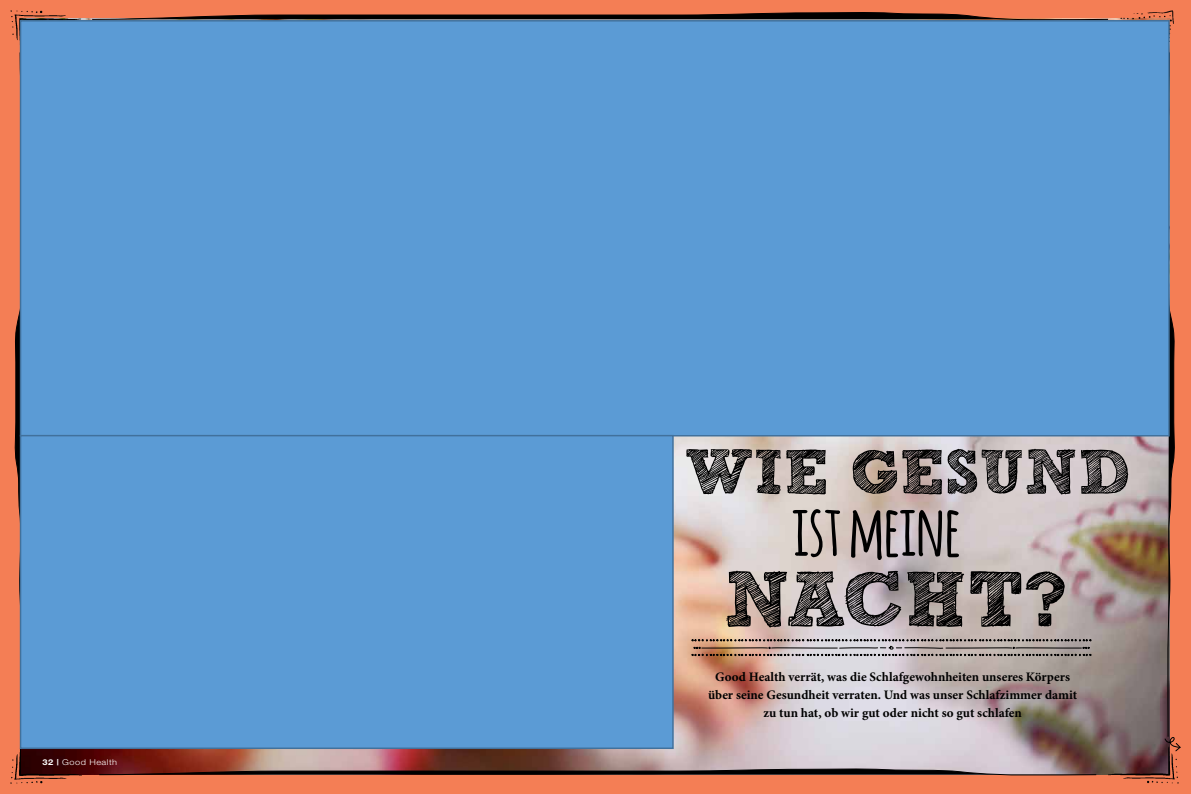
<style>
.page{position:relative;width:1191px;height:794px;background:#f47e55}
.page>*{position:absolute;margin:0;border:0;box-sizing:border-box;transform-origin:0 0}
.t1{font:700 78px "Sketch Block";letter-spacing:-.03em;color:#000}
.t2{font:700 70px "Amatic";color:#000}
.t3{font:700 62.8px "Sketch Block";color:#000}
.t4{font:700 13px/18px "Minion Pro";color:#000;text-align:center}
.t5{font:300 8px "Helvetica Neue LT Pro";letter-spacing:.05em;color:#fff;scale:1.15 1}
.s1{font-weight:700}
.s2{font-weight:700;font-size:6.4px}
</style>
<div class="page">
<img style="left:84px;top:19px;width:1080px;height:755px">
<img style="left:691px;top:638px;width:400px;height:19px">
<svg style="left:1164px;top:51px;width:17px;height:698px"></svg>
<svg style="left:14px;top:51px;width:6px;height:686px"></svg>
<svg style="left:98px;top:767px;width:999px;height:9px;background:#674742"></svg>
<svg style="left:91px;top:12px;width:1014px;height:8px"></svg>
<img style="left:10px;top:744px;width:77px;height:40px">
<img style="left:1102px;top:743px;width:77px;height:41px">
<img style="left:1105px;top:10px;width:69px;height:40px">
<img style="left:10px;top:10px;width:74px;height:39px">
<div style="left:20px;top:20px;width:1149px;height:416px;background:#5b9bd5;border:1px solid #41719c"></div>
<div style="left:20px;top:435px;width:653px;height:314px;background:#5b9bd5;border:1px solid #41719c"></div>
<p class="t5" style="left:43px;top:757px;width:66px"><span class="s1">32</span> <span class="s2">|</span> Good Health</p>
<h3 class="t3" style="left:684px;top:433px;width:448px">WIE GESUND</h3>
<h2 class="t2" style="left:792px;top:480px;width:170px">IST MEINE</h2>
<h1 class="t1" style="left:723px;top:552px;width:345px">NACHT?</h1>
<p class="t4" style="left:708px;top:668px;width:371px">Good Health verrät, was die Schlafgewohnheiten unseres Körpers über seine Gesundheit verraten. Und was unser Schlafzimmer damit zu tun hat, ob wir gut oder nicht so gut schlafen</p>
</div>
